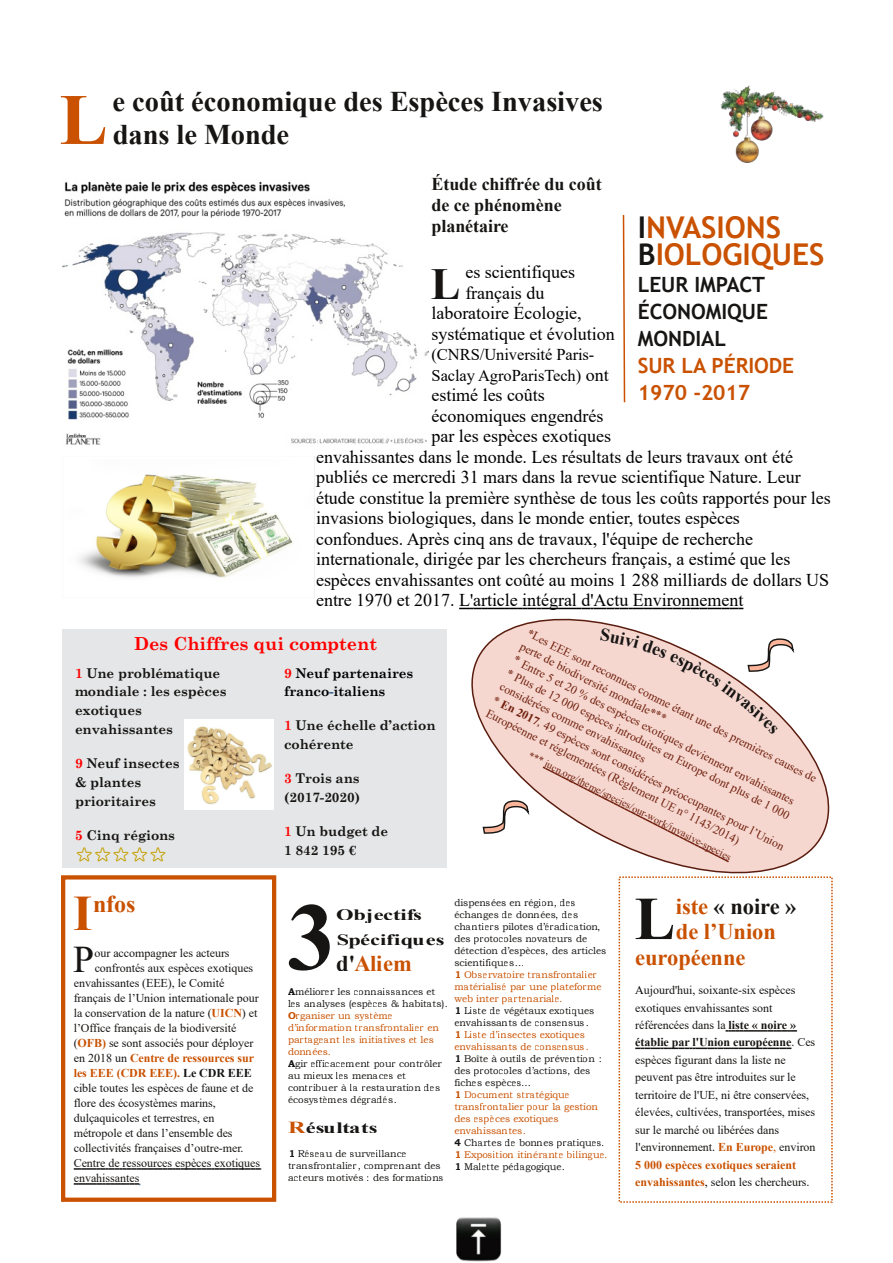
<style>
.page{position:relative;width:893px;height:1263px;background:#fff}
.page>*{position:absolute;margin:0;border:0;box-sizing:border-box;transform-origin:0 0}
.t1{font:700 96px "Times New Roman";color:#171513}
.t2{font:700 72.3px "Times New Roman";color:#c95100}
.t3{font:700 61.05px "Times New Roman";color:#171513}
.t4{font:700 44.4px "Times New Roman";color:#171513}
.t5{font:37.65px "Times New Roman";color:#171513}
.t6{font:700 30px/27px "Trebuchet MS";letter-spacing:-.005em;color:#c95100}
.t7{font:700 28.5px/33px "Times New Roman";color:#171513}
.t8{font:700 24px "Times New Roman";color:#c95100}
.t9{font:700 22.5px "Times New Roman";letter-spacing:-.005em;color:#c95100}
.t10{font:700 22.5px "Times New Roman";letter-spacing:-.005em;color:#171513}
.t11{font:700 21px/27px "Trebuchet MS";letter-spacing:-.005em;color:#171513}
.t12{font:700 21px/27px "Trebuchet MS";color:#c95100}
.t13{font:18px "Times New Roman";color:#000}
.t14{font:700 18px/21px "Times New Roman";letter-spacing:-.005em;color:#171513}
.t15{font:700 18px "Century Schoolbook";letter-spacing:-.005em;color:#f00}
.t16{font:16.5px/20.4px "Times New Roman";letter-spacing:-.005em;color:#000}
.t17{font:700 15.75px/25.5px "Times New Roman";letter-spacing:-.005em;color:#171513;scale:1.43 1}
.t18{font:700 13.5px/19px "Century Schoolbook";letter-spacing:-.005em;color:#171513}
.t19{font:700 13.5px/19px "Century Schoolbook";letter-spacing:-.005em;color:#000}
.t20{font:13.5px "Segoe UI Emoji";color:#c4a000}
.t21{font:12px/17.5px "Times New Roman";color:#171513}
.t22{font:12px/15px "Times New Roman";color:#5a1c0e}
.t23{font:700 12px "Times New Roman";letter-spacing:-.005em;color:#c95100}
.t24{font:10.5px "Times New Roman";color:#5a1c0e}
.t25{font:9.9px/12px "Bookman Old Style";letter-spacing:-.005em;color:#171513}
.s1{color:#171513}
.s2{font-size:18px}
.s3{color:#f00}
.s4{color:#1f497d}
.s5{font-weight:700}
.s6{font-size:49.65px}
.s7{font-weight:700;color:#c95100}
.s8{font-weight:400;color:#171513}
.s9{color:#c95100}
.s10{font-size:16.8px;color:#c95100}
.s11{color:#000}
</style>
<div class="page">
<div style="left:62px;top:629px;width:384px;height:238px;background:#e4e6e7"></div>
<img style="left:185px;top:720px;width:89px;height:89px">
<svg style="left:74px;top:1168px;width:187px;height:2px"></svg>
<svg style="left:74px;top:1183px;width:66px;height:2px"></svg>
<div style="left:61px;top:875px;width:215px;height:327px;border:4px solid #c95100"></div>
<svg style="left:622px;top:215px;width:4px;height:188px"></svg>
<img style="left:62px;top:181px;width:367px;height:264px">
<svg style="left:726px;top:1030px;width:71px;height:1px"></svg>
<svg style="left:635px;top:1047px;width:156px;height:2px"></svg>
<svg style="left:430px;top:607px;width:403px;height:320px"></svg>
<img style="left:456px;top:1217px;width:46px;height:45px">
<img style="left:79px;top:456px;width:236px;height:142px">
<img style="left:720px;top:86px;width:104px;height:77px">
<svg style="left:482px;top:800px;width:49px;height:42px"></svg>
<svg style="left:600px;top:628px;width:94px;height:46px"></svg>
<svg style="left:721px;top:638px;width:75px;height:96px"></svg>
<h2 class="t2" style="left:60px;top:80px;width:50px">L</h2>
<h3 class="t7" style="left:113px;top:85px;width:492px">e coût économique des Espèces Invasives dans le Monde</h3>
<h3 class="t14" style="left:432px;top:174px;width:172px">Étude chiffrée du coût de ce phénomène planétaire</h3>
<h3 class="t4" style="left:431px;top:259px;width:31px">L</h3>
<h3 class="t13" style="left:465px;top:262px;width:111px">es scientifiques</h3>
<h3 class="t6" style="left:638px;top:213px;width:188px"><span class="s1">I</span>NVASIONS<br><span class="s1">B</span>IOLOGIQUES</h3>
<h3 class="t11" style="left:638px;top:271px;width:132px">LEUR IMPACT<br>ÉCONOMIQUE<br>MONDIAL</h3>
<h3 class="t12" style="left:638px;top:352px;width:158px">SUR LA PÉRIODE<br>1970 ‐2017</h3>
<h3 class="t13" style="left:465px;top:283px;width:80px">français du</h3>
<h3 class="t13" style="left:432px;top:303px;width:152px">laboratoire Écologie,</h3>
<h3 class="t13" style="left:432px;top:324px;width:185px">systématique et évolution</h3>
<h3 class="t16" style="left:432px;top:345px;width:179px">(CNRS/Université Paris-<br>Saclay AgroParisTech) <span class="s2">ont</span></h3>
<h3 class="t13" style="left:432px;top:385px;width:115px">estimé les coûts</h3>
<h3 class="t13" style="left:432px;top:406px;width:173px">économiques engendrés</h3>
<h3 class="t13" style="left:432px;top:426px;width:181px">par les espèces exotiques</h3>
<h3 class="t13" style="left:316px;top:447px;width:478px">envahissantes dans le monde. Les résultats de leurs travaux ont été</h3>
<h3 class="t13" style="left:316px;top:467px;width:486px">publiés ce mercredi 31 mars dans la revue scientifique Nature. Leur</h3>
<h3 class="t13" style="left:316px;top:488px;width:516px">étude constitue la première synthèse de tous les coûts rapportés pour les</h3>
<h3 class="t13" style="left:316px;top:508px;width:425px">invasions biologiques, dans le monde entier, toutes espèces</h3>
<h3 class="t13" style="left:316px;top:529px;width:438px">confondues. Après cinq ans de travaux, l'équipe de recherche</h3>
<h3 class="t13" style="left:316px;top:549px;width:476px">internationale, dirigée par les chercheurs français, a estimé que les</h3>
<h3 class="t13" style="left:316px;top:569px;width:514px">espèces envahissantes ont coûté au moins 1 288 milliards de dollars US</h3>
<h3 class="t13" style="left:316px;top:590px;width:429px">entre 1970 et 2017. L'article intégral d'Actu Environnement</h3>
<h3 class="t15" style="left:134px;top:633px;width:244px">Des Chiffres qui comptent</h3>
<h3 class="t18" style="left:75px;top:663px;width:153px"><span class="s3">1</span> Une problématique mondiale : les espèces exotiques envahissantes</h3>
<h3 class="t18" style="left:75px;top:754px;width:106px"><span class="s3">9</span> Neuf insectes &amp; plantes prioritaires</h3>
<h3 class="t18" style="left:75px;top:826px;width:102px"><span class="s3">5</span> Cinq régions</h3>
<h3 class="t20" style="left:75px;top:849px;width:94px">⭐⭐⭐⭐⭐</h3>
<h3 class="t19" style="left:284px;top:663px;width:131px"><span class="s3">9</span> Neuf partenaires franco<span class="s4">-</span>italiens</h3>
<h3 class="t18" style="left:284px;top:716px;width:153px"><span class="s3">1</span> Une échelle d’action cohérente</h3>
<h3 class="t18" style="left:284px;top:769px;width:78px"><span class="s3">3</span> Trois ans (2017-2020)</h3>
<h3 class="t18" style="left:284px;top:822px;width:106px"><span class="s3">1</span> Un budget de<br>1 842 195 €</h3>
<p class="t22" style="left:531px;top:625px;width:327px;rotate:27deg">*Les EEE sont reconnues comme étant une des premières causes de perte de biodiversité mondiale***<br>* Entre 5 et 20 % des espèces exotiques deviennent envahissantes<br>* Plus de 12 000 espèces introduites en Europe dont plus de 1 000 considérées comme envahissantes<br>* <span class="s5">En 2017</span>, 49 espèces sont considérées préoccupantes pour l’Union Européenne et réglementées (Règlement UE n° 1143/2014)</p>
<h3 class="t14" style="left:700px;top:657px;width:32px;rotate:31deg">èces</h3>
<p class="t24" style="left:532px;top:749px;width:228px;rotate:27deg">*** iucn.org/theme/species/our-work/invasive-species</p>
<h3 class="t8" style="left:73px;top:891px;width:64px"><span class="s6">I</span>nfos</h3>
<h3 class="t5" style="left:73px;top:939px;width:22px">P</h3>
<p class="t21" style="left:94px;top:944px;width:137px">our accompagner les acteurs</p>
<p class="t21" style="left:95px;top:959px;width:160px">confrontés aux espèces exotiques</p>
<p class="t21" style="left:74px;top:974px;width:152px">envahissantes (EEE), le Comité</p>
<p class="t21" style="left:74px;top:989px;width:187px">français de l’Union internationale pour</p>
<p class="t21" style="left:74px;top:1004px;width:185px">la conservation de la nature (<span class="s7">UICN</span>) et</p>
<p class="t21" style="left:74px;top:1019px;width:164px">l’Office français de la biodiversité</p>
<p class="t21" style="left:74px;top:1034px;width:181px">(<span class="s7">OFB)</span> se sont associés pour déployer</p>
<p class="t23" style="left:74px;top:1052px;width:182px"><span class="s8">en 2018 un</span> Centre de ressources sur</p>
<p class="t23" style="left:74px;top:1067px;width:180px">les EEE (CDR EEE). <span class="s1">Le CDR EEE</span></p>
<p class="t21" style="left:74px;top:1079px;width:181px">cible toutes les espèces de faune et de</p>
<p class="t21" style="left:74px;top:1094px;width:144px">flore des écosystèmes marins,</p>
<p class="t21" style="left:74px;top:1109px;width:142px">dulçaquicoles et terrestres, en</p>
<p class="t21" style="left:74px;top:1124px;width:160px">métropole et dans l’ensemble des</p>
<p class="t21" style="left:74px;top:1139px;width:171px">collectivités françaises d’outre-mer.</p>
<p class="t21" style="left:74px;top:1154px;width:188px">Centre de ressources espèces exotiques</p>
<p class="t21" style="left:74px;top:1169px;width:67px">envahissantes</p>
<p class="t25" style="left:454px;top:896px;width:155px">dispensées en région, des échanges de données, des chantiers pilotes d’éradication, des protocoles novateurs de détection d’espèces, des articles scientifiques…<br><span class="s7">1</span> <span class="s9">Observatoire transfrontalier matérialisé par une plateforme web inter partenariale.<br></span><span class="s5">1</span> Liste de végétaux exotiques envahissants de consensus.<br><span class="s7">1</span> <span class="s9">Liste d’insectes exotiques envahissants de consensus.<br></span><span class="s5">1</span> Boîte à outils de prévention : des protocoles d’actions, des fiches espèces…<br><span class="s7">1</span> <span class="s9">Document stratégique transfrontalier pour la gestion des espèces exotiques envahissantes.<br></span><span class="s5">4</span> Chartes de bonnes pratiques.<br><span class="s7">1</span> <span class="s9">Exposition itinérante bilingue.<br></span><span class="s5">1</span> Malette pédagogique.</p>
<h1 class="t1" style="left:287px;top:884px;width:49px">3</h1>
<h3 class="t17" style="left:336px;top:901px;width:77px">Objectifs<br>Spécifiques</h3>
<h3 class="t9" style="left:336px;top:950px;width:77px"><span class="s1">d'</span>Aliem</h3>
<p class="t25" style="left:288px;top:985px;width:161px"><span class="s5">A</span>méliorer les connaissances et les analyses (espèces &amp; habitats).<br><span class="s7">O</span><span class="s9">rganiser un système d’information transfrontalier en partageant les initiatives et les données.<br></span><span class="s5">A</span>gir efficacement pour contrôler au mieux les menaces et contribuer à la restauration des écosystèmes dégradés.</p>
<h3 class="t17" style="left:288px;top:1114px;width:64px"><span class="s10">R</span>ésultats</h3>
<p class="t25" style="left:288px;top:1147px;width:157px"><span class="s5">1</span> Réseau de surveillance transfrontalier, comprenant des acteurs motivés : des formations</p>
<h3 class="t3" style="left:634px;top:885px;width:42px">L</h3>
<h3 class="t10" style="left:676px;top:893px;width:122px"><span class="s9">iste</span> « noire »</h3>
<h3 class="t9" style="left:676px;top:919px;width:101px">de l’Union</h3>
<h3 class="t9" style="left:635px;top:944px;width:112px">européenne</h3>
<p class="t21" style="left:635px;top:981px;width:182px"><span class="s11">A</span>ujourd'hui, soixante-six espèces exotiques envahissantes sont référencées dans la <span class="s5">liste « noire » établie par l'Union européenne</span>. Ces espèces figurant dans la liste ne peuvent pas être introduites sur le territoire de l'UE, ni être conservées, élevées, cultivées, transportées, mises sur le marché ou libérées dans l'environnement<span class="s11">.</span> <span class="s7">En Europe</span><span class="s9">,</span> environ <span class="s7">5 000 espèces exotiques seraient envahissantes</span><span class="s11">,</span> selon les chercheurs.</p>
</div>
